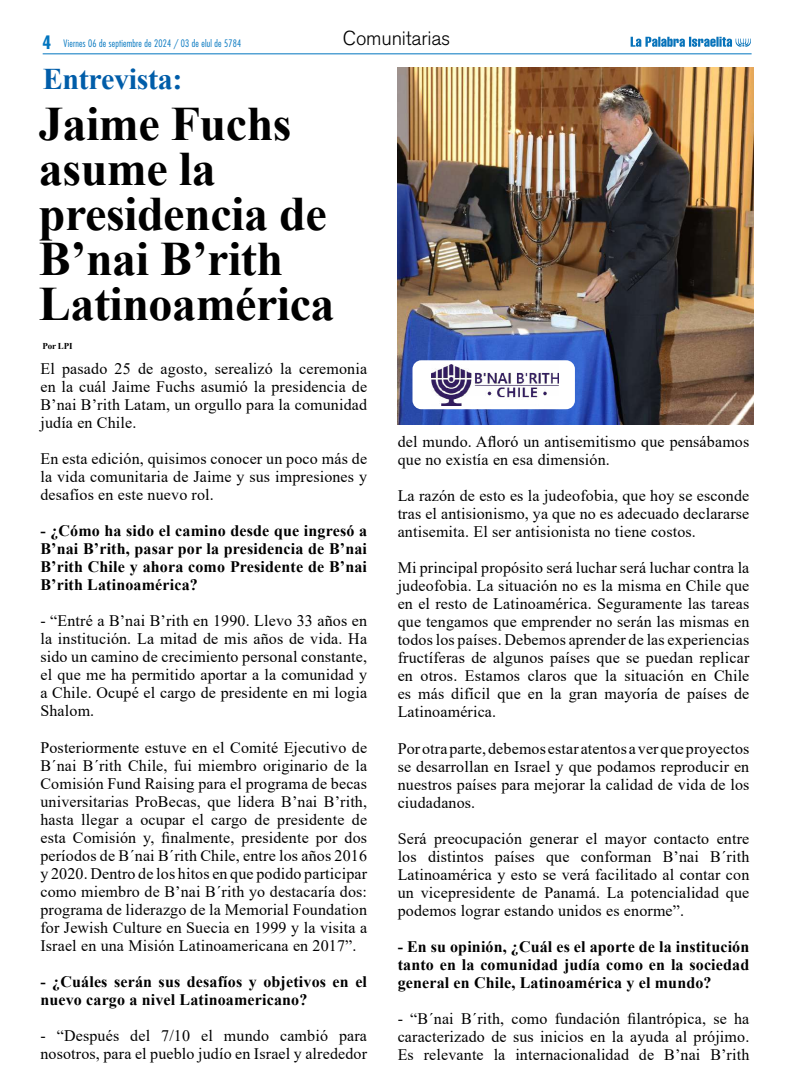
<style>
.page{position:relative;width:794px;height:1078px;background:#fff}
.page>*{position:absolute;margin:0;border:0;box-sizing:border-box;transform-origin:0 0}
.t1{font:700 48px/45px "Times New Roman";letter-spacing:-.01em;color:#000}
.t2{font:700 30px "Times New Roman";letter-spacing:-.01em;color:#005da9}
.t3{font:300 20px "Akzidenz Grotesk BQ";letter-spacing:-.01em;color:#000}
.t4{font:16px/18px "Times New Roman";letter-spacing:.01em;color:#000;text-align:justify}
.t5{font:700 16px/18px "Times New Roman";letter-spacing:.01em;color:#000;text-align:justify}
.t6{font:300 condensed 10px "Futura Std";letter-spacing:.02em;color:#0075bf}
.t7{font:700 9px "Times New Roman";letter-spacing:-.02em;color:#000}
.s1{font-weight:700;font-size:18px}
</style>
<div class="page">
<hr style="left:43px;top:53px;width:708px;height:1px;background:#0075bf">
<svg style="left:630px;top:37px;width:121px;height:10px"></svg>
<img style="left:398px;top:67px;width:355px;height:357px">
<div style="left:412px;top:360px;width:163px;height:49px;background:#fff;border-radius:9px"></div>
<img style="left:431px;top:365px;width:127px;height:40px">
<p class="t6" style="left:43px;top:38px;width:200px"><span class="s1">4</span> Viernes 06 de septiembre de 2024 / 03 de elul de 5784</p>
<p class="t3" style="left:343px;top:27px;width:109px">Comunitarias</p>
<h2 class="t2" style="left:43px;top:57px;width:141px">Entrevista:</h2>
<h1 class="t1" style="left:39px;top:100px;width:297px">Jaime Fuchs asume la presidencia de<br>B’nai B’rith<br>Latinoamérica</h1>
<p class="t7" style="left:43px;top:339px;width:32px">Por LPI</p>
<p class="t4" style="left:40px;top:359px;width:328px">El pasado 25 de agosto, serealizó la ceremonia en la cuál Jaime Fuchs asumió la presidencia de B’nai B’rith Latam, un orgullo para la comunidad judía en Chile.</p>
<p class="t4" style="left:40px;top:449px;width:328px">En esta edición, quisimos conocer un poco más de la vida comunitaria de Jaime y sus impresiones y desafíos en este nuevo rol.</p>
<p class="t5" style="left:40px;top:521px;width:328px">- ¿Cómo ha sido el camino desde que ingresó a B’nai B’rith, pasar por la presidencia de B’nai B’rith Chile y ahora como Presidente de B’nai B’rith Latinoamérica?</p>
<p class="t4" style="left:40px;top:611px;width:328px">- “Entré a B’nai B’rith en 1990. Llevo 33 años en la institución. La mitad de mis años de vida. Ha sido un camino de crecimiento personal constante, el que me ha permitido aportar a la comunidad y a Chile. Ocupé el cargo de presidente en mi logia Shalom.</p>
<p class="t4" style="left:40px;top:737px;width:328px">Posteriormente estuve en el Comité Ejecutivo de B´nai B´rith Chile, fui miembro originario de la Comisión Fund Raising para el programa de becas universitarias ProBecas, que lidera B’nai B’rith, hasta llegar a ocupar el cargo de presidente de esta Comisión y, finalmente, presidente por dos períodos de B´nai B´rith Chile, entre los años 2016 y 2020. Dentro de los hitos en que podido participar como miembro de B’nai B´rith yo destacaría dos: programa de liderazgo de la Memorial Foundation for Jewish Culture en Suecia en 1999 y la visita a Israel en una Misión Latinoamericana en 2017”.</p>
<p class="t5" style="left:40px;top:971px;width:328px">- ¿Cuáles serán sus desafíos y objetivos en el nuevo cargo a nivel Latinoamericano?</p>
<p class="t4" style="left:40px;top:1025px;width:328px">- “Después del 7/10 el mundo cambió para nosotros, para el pueblo judío en Israel y alrededor</p>
<p class="t4" style="left:398px;top:432px;width:353px">del mundo. Afloró un antisemitismo que pensábamos que no existía en esa dimensión.</p>
<p class="t4" style="left:398px;top:486px;width:353px">La razón de esto es la judeofobia, que hoy se esconde tras el antisionismo, ya que no es adecuado declararse antisemita. El ser antisionista no tiene costos.</p>
<p class="t4" style="left:398px;top:558px;width:353px">Mi principal propósito será luchar será luchar contra la judeofobia. La situación no es la misma en Chile que en el resto de Latinoamérica. Seguramente las tareas que tengamos que emprender no serán las mismas en todos los países. Debemos aprender de las experiencias fructíferas de algunos países que se puedan replicar en otros. Estamos claros que la situación en Chile es más difícil que en la gran mayoría de países de Latinoamérica.</p>
<p class="t4" style="left:398px;top:738px;width:353px">Por otra parte, debemos estar atentos a ver que proyectos se desarrollan en Israel y que podamos reproducir en nuestros países para mejorar la calidad de vida de los ciudadanos.</p>
<p class="t4" style="left:398px;top:828px;width:353px">Será preocupación generar el mayor contacto entre los distintos países que conforman B’nai B´rith Latinoamérica y esto se verá facilitado al contar con un vicepresidente de Panamá. La potencialidad que podemos lograr estando unidos es enorme”.</p>
<p class="t5" style="left:398px;top:936px;width:353px">- En su opinión, ¿Cuál es el aporte de la institución tanto en la comunidad judía como en la sociedad general en Chile, Latinoamérica y el mundo?</p>
<p class="t4" style="left:398px;top:1008px;width:353px">- “B´nai B´rith, como fundación filantrópica, se ha caracterizado de sus inicios en la ayuda al prójimo.<br>Es relevante la internacionalidad de B’nai B’rith</p>
</div>
